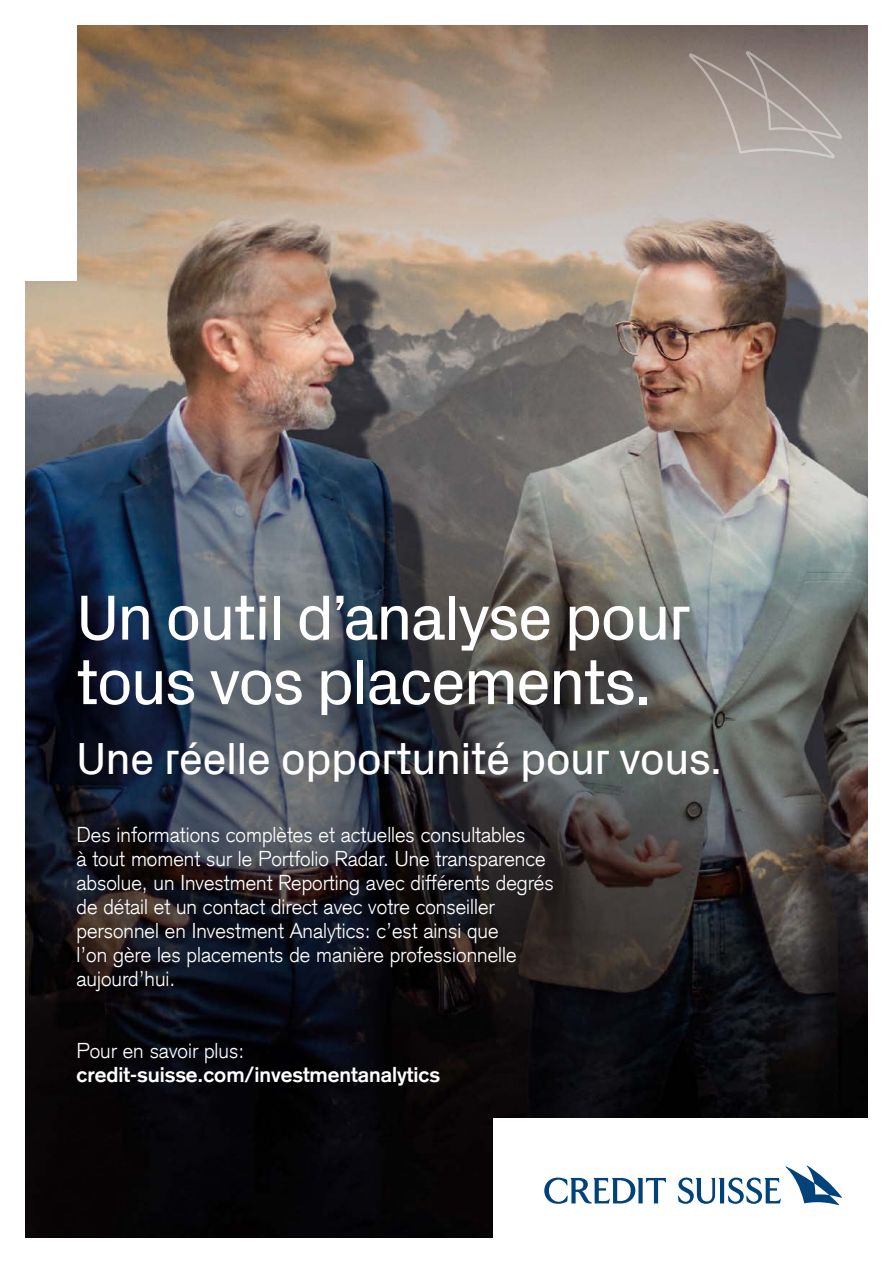
<style>
.page{position:relative;width:893px;height:1263px;background:#fff}
.page>*{position:absolute;margin:0;border:0;box-sizing:border-box;transform-origin:0 0}
.Headline___small{font:64.5px/64.5px "Credit Suisse Headline";letter-spacing:-.015em;color:#fff}
.Subline___small{font:45px "Credit Suisse Headline";color:#fff}
.Copy{font:300 21px/24px "Credit Suisse Type";color:#fff}
.Copy-2{font:700 21px/24px "Credit Suisse Type";color:#fff}
.s1{font-weight:300}
</style>
<div class="page">
<img style="left:26px;top:26px;width:841px;height:1211px">
<div style="left:0;top:0;width:77px;height:281px;background:#fff"></div>
<svg style="left:689px;top:51px;width:153px;height:107px;background:#a39892"></svg>
<div style="left:493px;top:1118px;width:400px;height:145px;background:#fff"></div>
<svg style="left:544px;top:1177px;width:122px;height:27px"></svg>
<svg style="left:678px;top:1165px;width:164px;height:40px"></svg>
<p class="Headline___small" style="left:77px;top:581px;width:615px">Un outil d’analyse pour tous vos placements.</p>
<p class="Subline___small" style="left:77px;top:726px;width:646px">Une réelle opportunité pour vous.</p>
<p class="Copy" style="left:77px;top:822px;width:479px">Des informations complètes et actuelles consultables<br>à tout moment sur le Portfolio Radar. Une transparence absolue, un Investment Reporting avec différents degrés de détail et un contact direct avec votre conseiller personnel en Investment Analytics: c’est ainsi que<br>l’on gère les placements de manière professionnelle aujourd’hui.</p>
<p class="Copy-2" style="left:77px;top:1038px;width:365px"><span class="s1">Pour en savoir plus: </span>credit-suisse.com/investmentanalytics</p>
</div>
